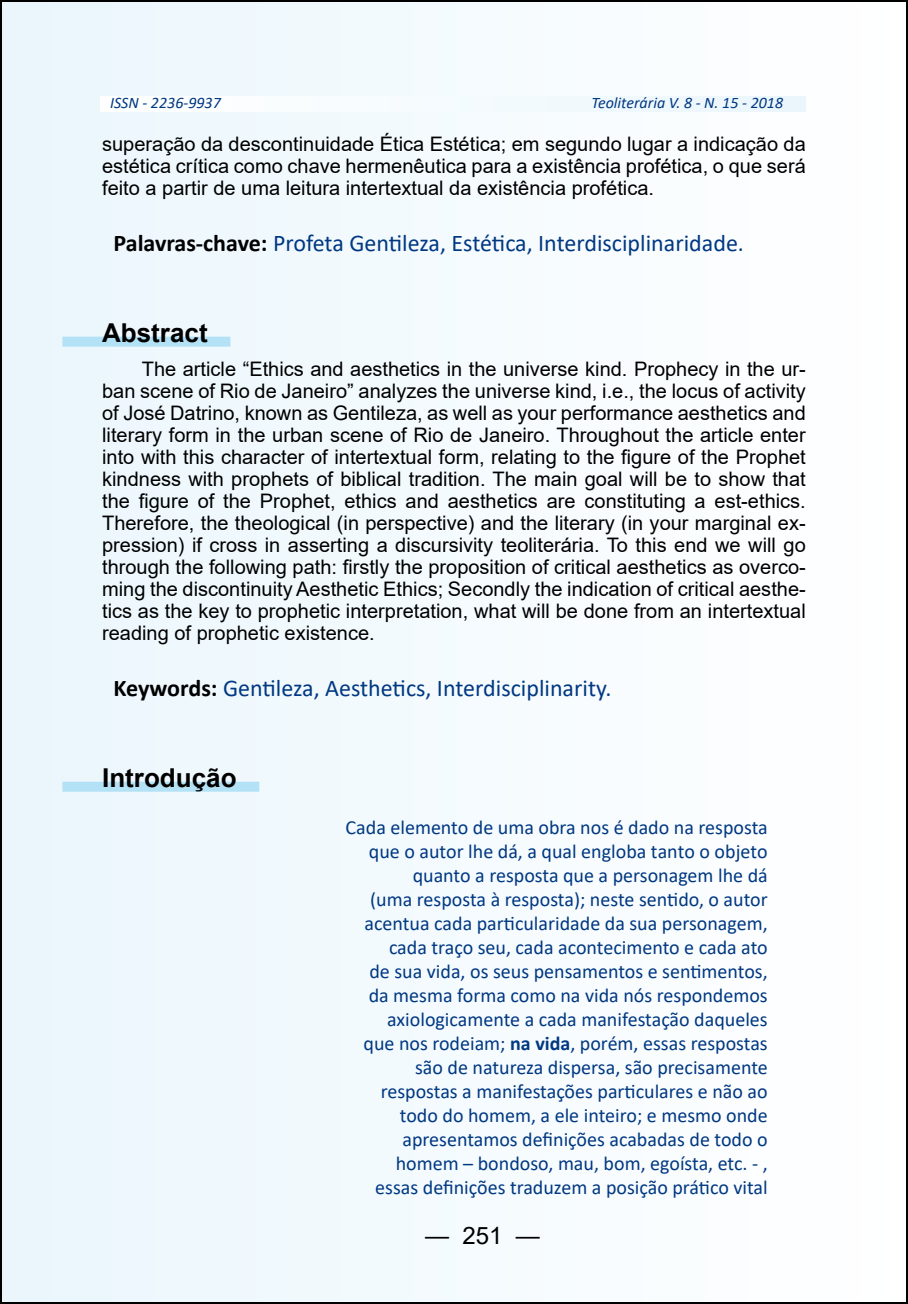
<style>
.page{position:relative;width:908px;height:1304px;background:#fff}
.page>*{position:absolute;margin:0;border:0;box-sizing:border-box;transform-origin:0 0}
.t1{font:700 26px "Arial";color:#000}
.t2{font:24px "Calibri";color:#003882}
.t3{font:24px "Arial";color:#000}
.t4{font:20px/22px "Arial";color:#000;text-align:justify}
.t5{font:20px/24px "Calibri";color:#003882;text-align:right}
.t6{font:italic 16px "Calibri";color:#003882}
.s1{font-weight:700;color:#000}
.s2{font-weight:700}
</style>
<div class="page">
<div style="left:1px;top:1px;width:905px;height:1302px;background:#f4fbfe"></div>
<div style="left:62px;top:337px;width:168px;height:10px;background:#b3e2f6"></div>
<div style="left:62px;top:782px;width:197px;height:10px;background:#b3e2f6"></div>
<p class="t6" style="left:110px;top:92px;width:112px">ISSN - 2236-9937</p>
<p class="t6" style="left:591px;top:92px;width:193px">Teoliterária V. 8 - N. 15 - 2018</p>
<p class="t4" style="left:102px;top:132px;width:704px">superação da descontinuidade Ética Estética; em segundo lugar a indicação da estética crítica como chave hermenêutica para a existência profética, o que será feito a partir de uma leitura intertextual da existência profética.</p>
<p class="t2" style="left:113px;top:226px;width:631px"><span class="s1">Palavras-chave:</span> Profeta Gentileza, Estética, Interdisciplinaridade.</p>
<h1 class="t1" style="left:102px;top:315px;width:107px">Abstract</h1>
<p class="t4" style="left:102px;top:358px;width:704px;text-indent:40px">The article “Ethics and aesthetics in the universe kind. Prophecy in the ur&shy;ban scene of Rio de Janeiro” analyzes the universe kind, i.e., the locus of activity of José Datrino, known as Gentileza, as well as your performance aesthetics and literary form in the urban scene of Rio de Janeiro. Throughout the article enter into with this character of intertextual form, relating to the figure of the Prophet kindness with prophets of biblical tradition. The main goal will be to show that the figure of the Prophet, ethics and aesthetics are constituting a est-ethics.<br>Therefore, the theological (in perspective) and the literary (in your marginal ex&shy;pression) if cross in asserting a discursivity teoliterária. To this end we will go through the following path: firstly the proposition of critical aesthetics as overco&shy;ming the discontinuity Aesthetic Ethics; Secondly the indication of critical aesthe&shy;tics as the key to prophetic interpretation, what will be done from an intertextual reading of prophetic existence.</p>
<p class="t2" style="left:113px;top:671px;width:499px"><span class="s1">Keywords:</span> Gentileza, Aesthetics, Interdisciplinarity.</p>
<h1 class="t1" style="left:102px;top:760px;width:136px">Introdução</h1>
<p class="t5" style="left:345px;top:815px;width:423px">Cada elemento de uma obra nos é dado na resposta que o autor lhe dá, a qual engloba tanto o objeto quanto a resposta que a personagem lhe dá<br>(uma resposta à resposta); neste sentido, o autor acentua cada particularidade da sua personagem, cada traço seu, cada acontecimento e cada ato<br>de sua vida, os seus pensamentos e sentimentos, da mesma forma como na vida nós respondemos axiologicamente a cada manifestação daqueles<br>que nos rodeiam; <span class="s2">na vida</span>, porém, essas respostas são de natureza dispersa, são precisamente respostas a manifestações particulares e não ao todo do homem, a ele inteiro; e mesmo onde apresentamos definições acabadas de todo o homem – bondoso, mau, bom, egoísta, etc. - ,<br>essas definições traduzem a posição prático vital</p>
<p class="t3" style="left:425px;top:1218px;width:116px">— 251 —</p>
</div>
